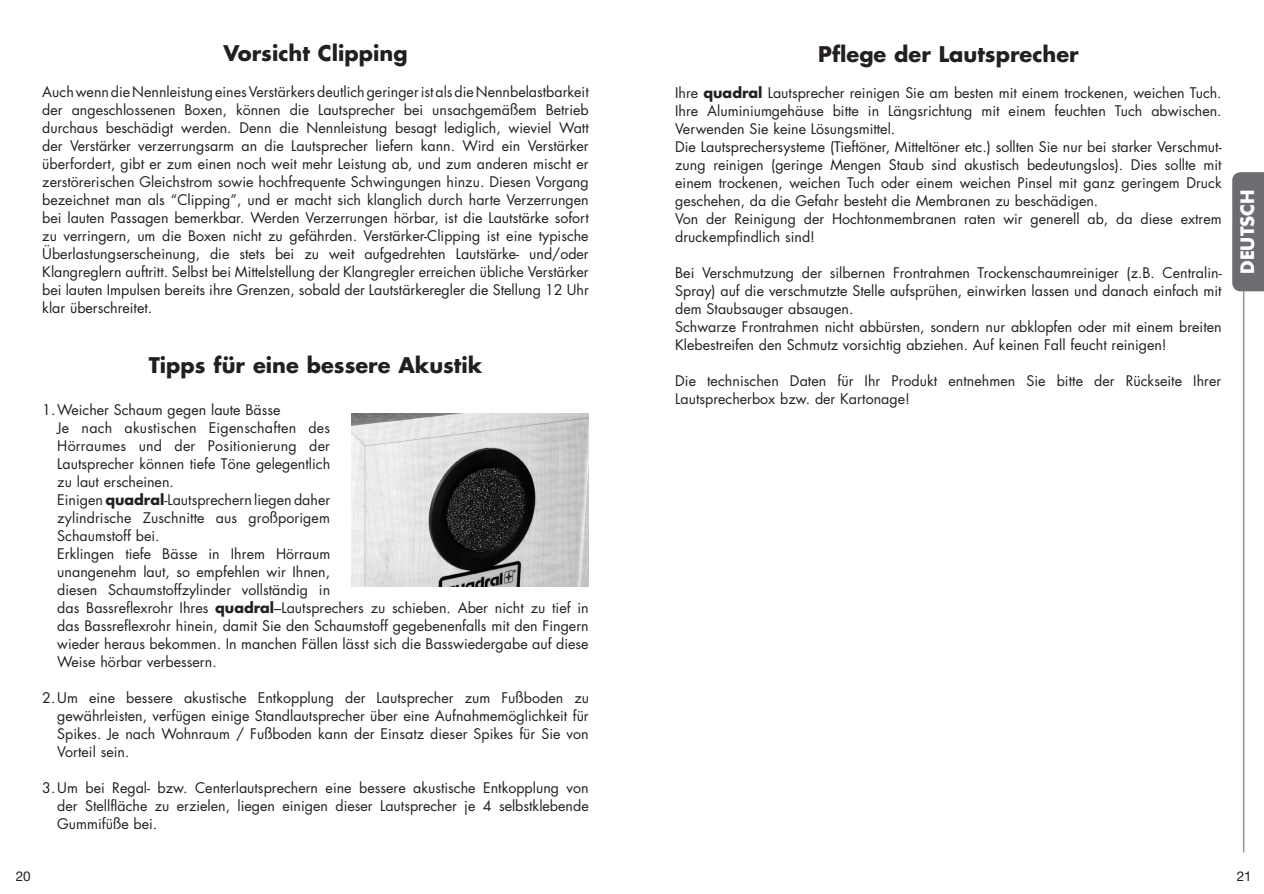
<style>
.page{position:relative;width:1264px;height:894px;background:#fff}
.page>*{position:absolute;margin:0;border:0;box-sizing:border-box;transform-origin:0 0}
.t1{font:700 21px "Futura";color:#231f20}
.t2{font:700 18px "Futura";color:#fff}
.t3{font:14.25px/18px "Futura";color:#231f20}
.t4{font:13.5px "Helvetica Neue";color:#231f20}
.s1{font-weight:700}
</style>
<div class="page">
<hr style="left:1243px;top:184px;width:1px;height:668px;background:#939598">
<div style="left:1232px;top:172px;width:32px;height:119px;background:#6c6d70"></div>
<img style="left:351px;top:413px;width:237px;height:173px">
<h1 class="t1" style="left:223px;top:38px;width:186px">Vorsicht Clipping</h1>
<p class="t3" style="left:42px;top:82px;width:548px;text-align:justify">Auch wenn die Nennleistung eines Verstärkers deutlich geringer ist als die Nennbelastbarkeit der angeschlossenen Boxen, können die Lautsprecher bei unsachgemäßem Betrieb durchaus beschädigt werden. Denn die Nennleistung besagt lediglich, wieviel Watt der Verstärker verzerrungsarm an die Lautsprecher liefern kann. Wird ein Verstärker überfordert, gibt er zum einen noch weit mehr Leistung ab, und zum anderen mischt er zerstörerischen Gleichstrom sowie hochfrequente Schwingungen hinzu. Diesen Vorgang bezeichnet man als “Clipping”, und er macht sich klanglich durch harte Verzerrungen bei lauten Passagen bemerkbar. Werden Verzerrungen hörbar, ist die Lautstärke sofort zu verringern, um die Boxen nicht zu gefährden. Verstärker-Clipping ist eine typische Überlastungserscheinung, die stets bei zu weit aufgedrehten Lautstärke- und/oder Klangreglern auftritt. Selbst bei Mittelstellung der Klangregler erreichen übliche Verstärker bei lauten Impulsen bereits ihre Grenzen, sobald der Lautstärkeregler die Stellung 12 Uhr klar überschreitet.</p>
<h1 class="t1" style="left:149px;top:350px;width:335px">Tipps für eine bessere Akustik</h1>
<p class="t3" style="left:57px;top:400px;width:533px;text-indent:-15px">1. Weicher Schaum gegen laute Bässe<br>Je nach akustischen Eigenschaften des<br>Hörraumes und der Positionierung der<br>Lautsprecher können tiefe Töne gelegentlich<br>zu laut erscheinen.<br>Einigen <span class="s1">quadral</span>-Lautsprechern liegen daher<br>zylindrische Zuschnitte aus großporigem<br>Schaumstoff bei.<br>Erklingen tiefe Bässe in Ihrem Hörraum<br>unangenehm laut, so empfehlen wir Ihnen,<br>diesen Schaumstoffzylinder vollständig in<br>das Bassreflexrohr Ihres <span class="s1">quadral</span>–Lautsprechers zu schieben. Aber nicht zu tief in das Bassreflexrohr hinein, damit Sie den Schaumstoff gegebenenfalls mit den Fingern wieder heraus bekommen. In manchen Fällen lässt sich die Basswiedergabe auf diese Weise hörbar verbessern.</p>
<p class="t3" style="left:57px;top:688px;width:533px;text-align:justify;text-indent:-15px">2. Um eine bessere akustische Entkopplung der Lautsprecher zum Fußboden zu gewährleisten, verfügen einige Standlautsprecher über eine Aufnahmemöglichkeit für Spikes. Je nach Wohnraum / Fußboden kann der Einsatz dieser Spikes für Sie von Vorteil sein.</p>
<p class="t3" style="left:57px;top:778px;width:533px;text-align:justify;text-indent:-15px">3. Um bei Regal- bzw. Centerlautsprechern eine bessere akustische Entkopplung von der Stellfläche zu erzielen, liegen einigen dieser Lautsprecher je 4 selbstklebende Gummifüße bei.</p>
<p class="t4" style="left:16px;top:867px;width:17px">20</p>
<h1 class="t1" style="left:818px;top:40px;width:262px">Pflege der Lautsprecher</h1>
<p class="t3" style="left:675px;top:84px;width:548px">Ihre <span class="s1">quadral</span> Lautsprecher reinigen Sie am besten mit einem trockenen, weichen Tuch.<br>Ihre Aluminiumgehäuse bitte in Längsrichtung mit einem feuchten Tuch abwischen.<br>Verwenden Sie keine Lösungsmittel.<br>Die Lautsprechersysteme (Tieftöner, Mitteltöner etc.) sollten Sie nur bei starker Verschmut&shy;zung reinigen (geringe Mengen Staub sind akustisch bedeutungslos). Dies sollte mit einem trockenen, weichen Tuch oder einem weichen Pinsel mit ganz geringem Druck geschehen, da die Gefahr besteht die Membranen zu beschädigen.<br>Von der Reinigung der Hochtonmembranen raten wir generell ab, da diese extrem druckempfindlich sind!</p>
<p class="t3" style="left:675px;top:264px;width:548px">Bei Verschmutzung der silbernen Frontrahmen Trockenschaumreiniger (z.B. Centralin-Spray) auf die verschmutzte Stelle aufsprühen, einwirken lassen und danach einfach mit dem Staubsauger absaugen.<br>Schwarze Frontrahmen nicht abbürsten, sondern nur abklopfen oder mit einem breiten Klebestreifen den Schmutz vorsichtig abziehen. Auf keinen Fall feucht reinigen!</p>
<p class="t3" style="left:675px;top:372px;width:548px">Die technischen Daten für Ihr Produkt entnehmen Sie bitte der Rückseite Ihrer<br>Lautsprecherbox bzw. der Kartonage!</p>
<p class="t2" style="left:1235px;top:274px;width:86px;rotate:-90deg">DEUTSCH</p>
<p class="t4" style="left:1237px;top:867px;width:17px">21</p>
</div>
